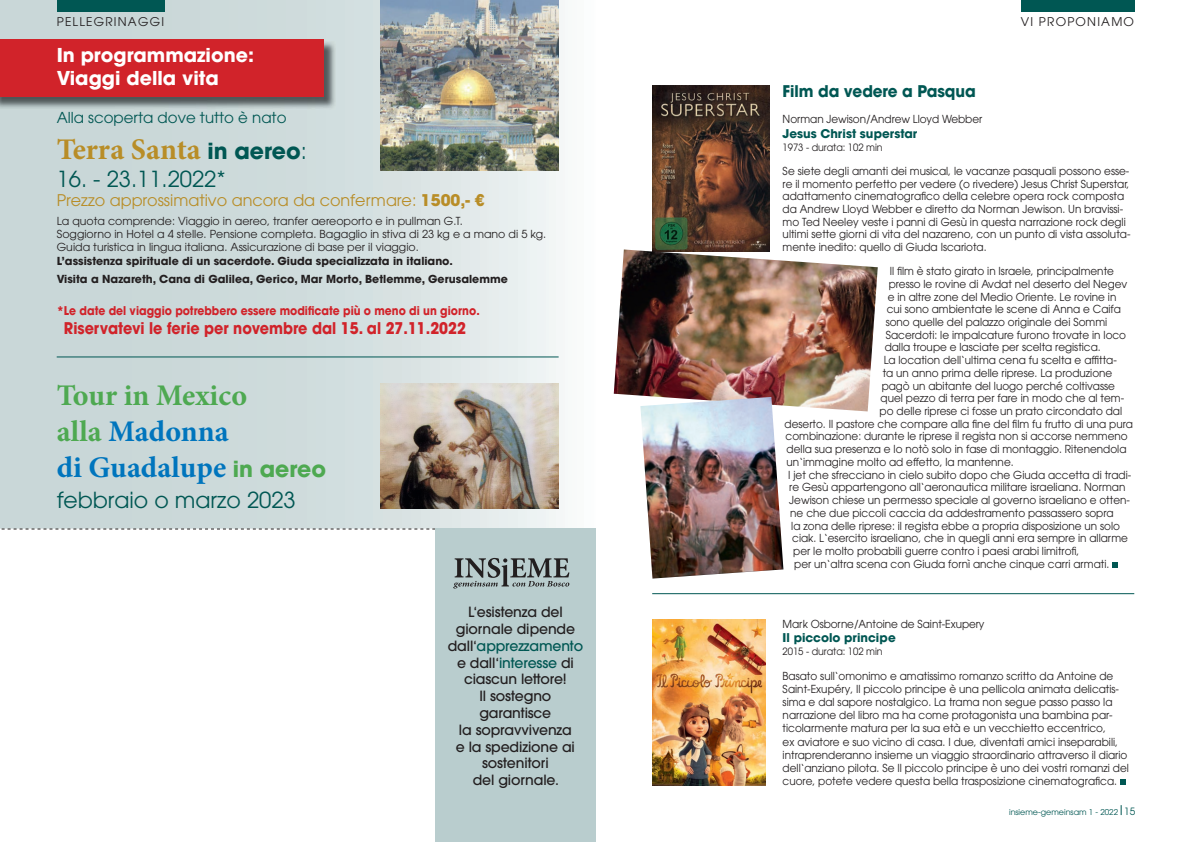
<style>
.page{position:relative;width:1191px;height:842px;background:#fff}
.page>*{position:absolute;margin:0;border:0;box-sizing:border-box;transform-origin:0 0}
.t1{font:700 30px/36px "Minion Pro";color:#0075bd}
.t2{font:700 30px "Minion Pro";color:#b88d27}
.t3{font:22px "ITC Avant Garde Std";color:#005753}
.t4{font:700 19px/22.8px "Avant Garde";color:#fff}
.t5{font:700 16px "ITC Avant Garde Std";color:#d1232a;scale:.9 1}
.t6{font:16px "ITC Avant Garde Std";color:#b88d27}
.t7{font:700 16px "ITC Avant Garde Std";letter-spacing:-.005em;color:#005753;scale:.95 1}
.t8{font:15px "ITC Avant Garde Std";color:#005753}
.t9{font:500 14px/16.8px "ITC Avant Garde Std";letter-spacing:-.01em;color:#231f20;text-align:center}
.t10{font:700 12px "ITC Avant Garde Std";color:#d1232a;scale:.9 1}
.t11{font:700 12px "ITC Avant Garde Std";color:#005753}
.t12{font:12px "ITC Avant Garde Std";letter-spacing:.1em;color:#231f20}
.t13{font:11px/13.2px "ITC Avant Garde Std";color:#231f20;scale:.95 1}
.t14{font:11px/13.2px "ITC Avant Garde Std";color:#231f20}
.t15{font:700 11px/18.9px "Avant Garde";color:#231f20}
.t16{font:10px "ITC Avant Garde Std";letter-spacing:-.005em;color:#231f20;scale:.95 1}
.t17{font:8px "ITC Avant Garde Std";color:#005753}
.s1{font-family:"ITC Avant Garde Std";font-size:22px;color:#005753}
.s2{font-family:"ITC Avant Garde Std";font-weight:400;font-size:22px;color:#005753}
.s3{font-family:"Avant Garde";font-weight:700}
.s4{font-weight:700}
.s5{color:#4ea951}
.s6{font-family:"ITC Avant Garde Std";font-size:22px;color:#4ea951}
.s7{color:#005753}
.s8{font-size:10px}
</style>
<div class="page">
<svg style="left:0;top:0;width:595px;height:529px;background:#d3dede"></svg>
<svg style="left:1px;top:529px;width:434px;height:1px"></svg>
<div style="left:435px;top:529px;width:160px;height:313px;background:#b9cdce"></div>
<div style="left:57px;top:0;width:107px;height:11px;background:#005753"></div>
<svg style="left:453px;top:558px;width:116px;height:30px"></svg>
<img style="left:381px;top:0;width:177px;height:170px">
<img style="left:381px;top:383px;width:177px;height:125px">
<hr style="left:57px;top:357px;width:501px;height:1px;background:#005753">
<img style="left:0;top:41px;width:336px;height:68px">
<div style="left:0;top:40px;width:323px;height:57px;background:#d1232a"></div>
<svg style="left:1120px;top:780px;width:5px;height:5px"></svg>
<svg style="left:1112px;top:562px;width:5px;height:6px"></svg>
<hr style="left:652px;top:593px;width:482px;height:1px;background:#005753">
<div style="left:1020px;top:0;width:114px;height:11px;background:#005753"></div>
<img style="left:652px;top:85px;width:117px;height:164px">
<img style="left:652px;top:619px;width:113px;height:166px">
<img style="left:614px;top:249px;width:263px;height:162px">
<img style="left:640px;top:397px;width:143px;height:182px">
<p class="t12" style="left:57px;top:14px;width:109px">PELLEGRINAGGI</p>
<h3 class="t4" style="left:57px;top:44px;width:199px">In programmazione:<br>Viaggi della vita</h3>
<h3 class="t8" style="left:57px;top:108px;width:231px">Alla scoperta dove tutto è nato</h3>
<h1 class="t2" style="left:57px;top:128px;width:252px">Terra Santa <span class="s1">in aereo</span><span class="s2">:</span></h1>
<h2 class="t3" style="left:57px;top:165px;width:171px">16. - 23.11.2022*</h2>
<h3 class="t6" style="left:57px;top:190px;width:429px">Prezzo approssimativo ancora da confermare: <span class="s3">1500,-</span> <span class="s4">€</span></h3>
<p class="t14" style="left:57px;top:214px;width:491px">La quota comprende: Viaggio in aereo, tranfer aereoporto e in pullman G.T.<br>Soggiorno in Hotel a 4 stelle. Pensione completa. Bagaglio in stiva di 23 kg e a mano di 5 kg.<br>Guida turistica in lingua italiana. Assicurazione di base per il viaggio.</p>
<p class="t15" style="left:57px;top:251px;width:452px">L’assistenza spirituale di un sacerdote. Giuda specializzata in italiano.<br>Visita a Nazareth, Cana di Galilea, Gerico, Mar Morto, Betlemme, Gerusalemme</p>
<p class="t10" style="left:57px;top:302px;width:471px">* Le date del viaggio potrebbero essere modificate più o meno di un giorno.</p>
<h3 class="t5" style="left:64px;top:317px;width:448px">Riservatevi le ferie per novembre dal 15. al 27.11.2022</h3>
<h1 class="t1" style="left:57px;top:377px;width:271px"><span class="s5">Tour in Mexico<br>alla</span> Madonna<br>di Guadalupe <span class="s6">in aereo</span></h1>
<h2 class="t3" style="left:57px;top:487px;width:241px">febbraio o marzo 2023</h2>
<p class="t9" style="left:448px;top:604px;width:137px">L‘esistenza del giornale dipende dall‘<span class="s7">apprezzamento </span>e dall‘<span class="s7">interesse</span> di ciascun lettore!<br>Il sostegno garantisce<br>la sopravvivenza<br>e la spedizione ai sostenitori<br>del giornale.</p>
<p class="t12" style="left:1020px;top:14px;width:115px">VI PROPONIAMO</p>
<h3 class="t7" style="left:782px;top:80px;width:205px">Film da vedere a Pasqua</h3>
<p class="t13" style="left:782px;top:113px;width:212px">Norman Jewison/Andrew Lloyd Webber</p>
<p class="t11" style="left:782px;top:125px;width:136px">Jesus Christ superstar</p>
<p class="t16" style="left:782px;top:141px;width:107px">1973 - durata: 102 min</p>
<p class="t13" style="left:782px;top:164px;width:368px;line-height:12.7px">Se siete degli amanti dei musical, le vacanze pasquali possono esse&shy;re il momento perfetto per vedere (o rivedere) Jesus Christ Superstar, adattamento cinematografico della celebre opera rock composta da Andrew Lloyd Webber e diretto da Norman Jewison. Un bravissi&shy;mo Ted Neeley veste i panni di Gesù in questa narrazione rock degli ultimi sette giorni di vita del nazareno, con un punto di vista assoluta&shy;mente inedito: quello di Giuda Iscariota.</p>
<p class="t13" style="left:889px;top:264px;width:238px">Il film è stato girato in Israele, principalmente</p>
<p class="t13" style="left:888px;top:277px;width:253px">presso le rovine di Avdat nel deserto del Negev</p>
<p class="t13" style="left:887px;top:290px;width:242px">e in altre zone del Medio Oriente. Le rovine in</p>
<p class="t13" style="left:886px;top:303px;width:248px">cui sono ambientate le scene di Anna e Caifa</p>
<p class="t13" style="left:885px;top:315px;width:235px">sono quelle del palazzo originale dei Sommi</p>
<p class="t13" style="left:885px;top:328px;width:255px">Sacerdoti: le impalcature furono trovate in loco</p>
<p class="t13" style="left:884px;top:341px;width:229px">dalla troupe e lasciate per scelta registica.</p>
<p class="t13" style="left:883px;top:353px;width:247px">La location dell‘ultima cena fu scelta e affitta-</p>
<p class="t13" style="left:882px;top:366px;width:243px">ta un anno prima delle riprese. La produzione</p>
<p class="t13" style="left:881px;top:379px;width:247px">pagò un abitante del luogo perché coltivasse</p>
<p class="t13" style="left:880px;top:391px;width:258px">quel pezzo di terra per fare in modo che al tem-</p>
<p class="t13" style="left:879px;top:404px;width:257px">po delle riprese ci fosse un prato circondato dal</p>
<p class="t13" style="left:784px;top:417px;width:368px">deserto. Il pastore che compare alla fine del film fu frutto di una pura</p>
<p class="t13" style="left:785px;top:430px;width:361px">combinazione: durante le riprese il regista non si accorse nemmeno</p>
<p class="t13" style="left:786px;top:442px;width:359px">della sua presenza e lo notò solo in fase di montaggio. Ritenendola</p>
<p class="t13" style="left:786px;top:455px;width:240px">un‘immagine molto ad effetto, la mantenne.</p>
<p class="t13" style="left:788px;top:468px;width:362px">I jet che sfrecciano in cielo subito dopo che Giuda accetta di tradi-</p>
<p class="t13" style="left:789px;top:481px;width:355px">re Gesù appartengono all‘aeronautica militare israeliana. Norman</p>
<p class="t13" style="left:789px;top:493px;width:360px">Jewison chiese un permesso speciale al governo israeliano e otten-</p>
<p class="t13" style="left:790px;top:506px;width:342px">ne che due piccoli caccia da addestramento passassero sopra</p>
<p class="t13" style="left:791px;top:519px;width:348px">la zona delle riprese: il regista ebbe a propria disposizione un solo</p>
<p class="t13" style="left:792px;top:531px;width:355px">ciak. L‘esercito israeliano, che in quegli anni era sempre in allarme</p>
<p class="t13" style="left:793px;top:544px;width:303px">per le molto probabili guerre contro i paesi arabi limitrofi,</p>
<p class="t13" style="left:794px;top:557px;width:333px">per un‘altra scena con Giuda fornì anche cinque carri armati.</p>
<p class="t13" style="left:782px;top:617px;width:214px">Mark Osborne/Antoine de Saint-Exupery</p>
<p class="t11" style="left:782px;top:629px;width:115px">Il piccolo principe</p>
<p class="t16" style="left:782px;top:645px;width:107px">2015 - durata: 102 min</p>
<p class="t13" style="left:782px;top:669px;width:366px">Basato sull‘omonimo e amatissimo romanzo scritto da Antoine de Saint-Exupéry, Il piccolo principe è una pellicola animata delicatis&shy;sima e dal sapore nostalgico. La trama non segue passo passo la narrazione del libro ma ha come protagonista una bambina par&shy;ticolarmente matura per la sua età e un vecchietto eccentrico,<br>ex aviatore e suo vicino di casa. I due, diventati amici inseparabili, intraprenderanno insieme un viaggio straordinario attraverso il diario dell‘anziano pilota. Se Il piccolo principe è uno dei vostri romanzi del cuore, potete vedere questa bella trasposizione cinematografica.</p>
<p class="t17" style="left:1009px;top:807px;width:128px">insieme-gemeinsam 1 - 2022 <span class="s8">15</span></p>
</div>
